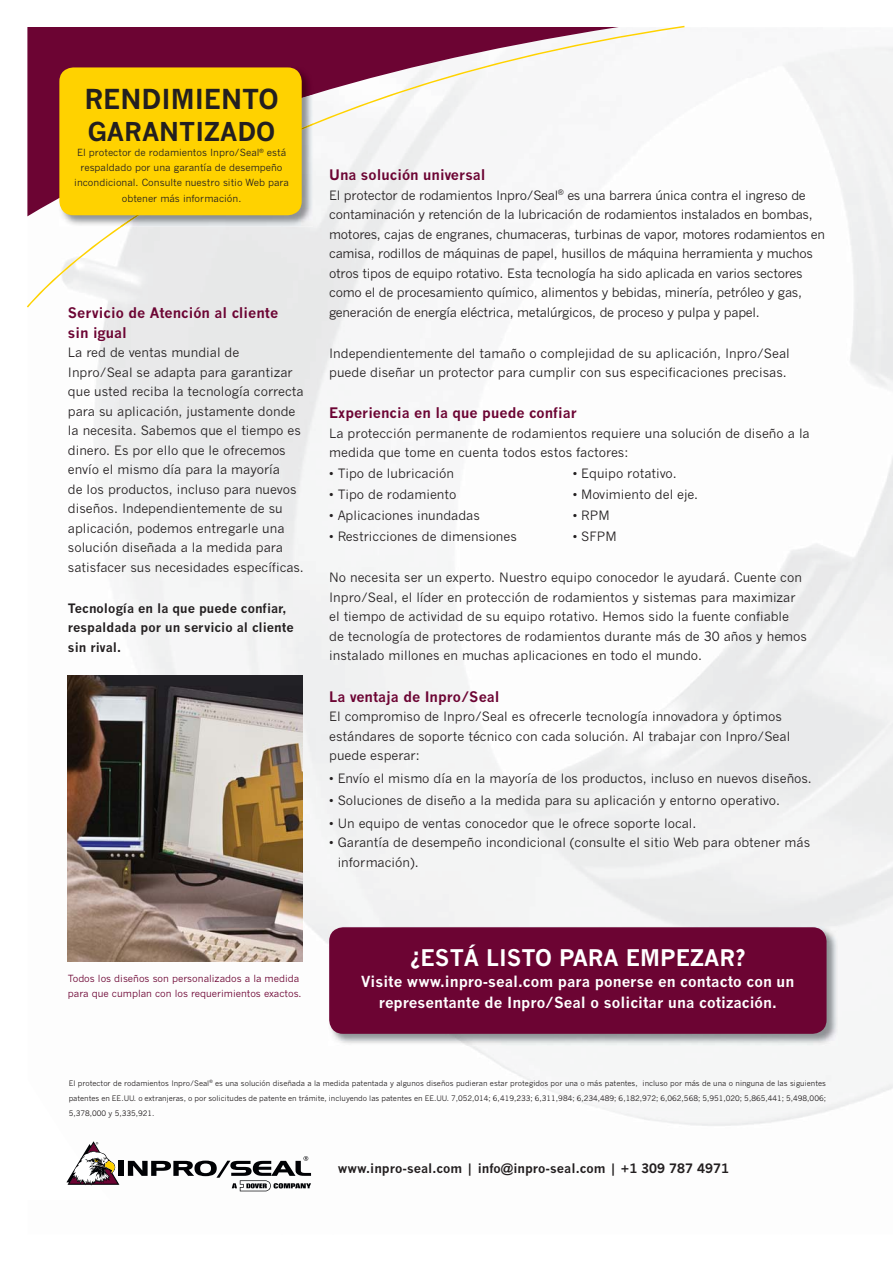
<style>
.page{position:relative;width:893px;height:1263px;background:#fff}
.page>*{position:absolute;margin:0;border:0;box-sizing:border-box;transform-origin:0 0}
.t1{font:700 27px "News Gothic";color:#231f20}
.t2{font:700 25.5px "News Gothic";color:#231f20}
.t3{font:700 22.5px "News Gothic";color:#fff}
.t4{font:700 15px/21px "News Gothic";color:#fff;text-align:center}
.t5{font:700 14.25px/19.5px "News Gothic";color:#6c0433}
.t6{font:12.75px/19.5px "News Gothic";color:#231f20}
.t7{font:12.75px/19.5px "News Gothic";letter-spacing:-.02em;color:#231f20}
.t8{font:700 12.75px/19.5px "News Gothic";color:#231f20}
.t9{font:9.75px/15.1px "News Gothic";color:#231f20;text-align:center}
.t10{font:9.75px/15px "News Gothic";color:#6c0433}
.t11{font:7.5px/15px "News Gothic";color:#231f20;text-align:justify}
</style>
<div class="page">
<img style="left:282px;top:79px;width:611px;height:883px">
<img style="left:28px;top:307px;width:254px;height:885px">
<svg style="left:27px;top:26px;width:658px;height:281px;fill:#f6f6f7"></svg>
<img style="left:59px;top:205px;width:61px;height:22px">
<img style="left:59px;top:67px;width:254px;height:56px">
<img style="left:120px;top:123px;width:193px;height:104px">
<div style="left:59px;top:67px;width:243px;height:148px;background:#ffd200;border-radius:14px"></div>
<img style="left:329px;top:926px;width:509px;height:119px">
<div style="left:329px;top:927px;width:497px;height:107px;background:#6c0433;border-radius:14px"></div>
<div style="left:119px;top:1161px;width:5px;height:15px;background:#010205"></div>
<svg style="left:28px;top:1075px;width:91px;height:117px"></svg>
<svg style="left:128px;top:1156px;width:183px;height:35px"></svg>
<img style="left:68px;top:675px;width:234px;height:287px">
<h1 class="t1" style="left:84px;top:89px;width:196px">RENDIMIENTO</h1>
<h2 class="t2" style="left:88px;top:122px;width:189px">GARANTIZADO</h2>
<p class="t9" style="left:74px;top:145px;width:216px">El protector de rodamientos Inpro/Seal<sup>®</sup> está respaldado por una garantía de desempeño incondicional. Consulte nuestro sitio Web para obtener más información.</p>
<p class="t5" style="left:68px;top:304px;width:212px">Servicio de Atención al cliente sin igual</p>
<p class="t6" style="left:68px;top:343px;width:238px">La red de ventas mundial de Inpro/Seal se adapta para garantizar que usted reciba la tecnología correcta para su aplicación, justamente donde la necesita. Sabemos que el tiempo es dinero. Es por ello que le ofrecemos envío el mismo día para la mayoría<br>de los productos, incluso para nuevos diseños. Independientemente de su aplicación, podemos entregarle una solución diseñada a la medida para satisfacer sus necesidades específicas.</p>
<p class="t8" style="left:68px;top:599px;width:227px">Tecnología en la que puede confiar, respaldada por un servicio al cliente sin rival.</p>
<p class="t5" style="left:329px;top:166px;width:158px">Una solución universal</p>
<p class="t7" style="left:329px;top:185px;width:497px">El protector de rodamientos Inpro/Seal<sup>®</sup> es una barrera única contra el ingreso de contaminación y retención de la lubricación de rodamientos instalados en bombas, motores, cajas de engranes, chumaceras, turbinas de vapor, motores rodamientos en camisa, rodillos de máquinas de papel, husillos de máquina herramienta y muchos otros tipos de equipo rotativo. Esta tecnología ha sido aplicada en varios sectores como el de procesamiento químico, alimentos y bebidas, minería, petróleo y gas, generación de energía eléctrica, metalúrgicos, de proceso y pulpa y papel.</p>
<p class="t6" style="left:329px;top:343px;width:462px">Independientemente del tamaño o complejidad de su aplicación, Inpro/Seal puede diseñar un protector para cumplir con sus especificaciones precisas.</p>
<p class="t5" style="left:329px;top:405px;width:249px">Experiencia en la que puede confiar</p>
<p class="t6" style="left:329px;top:424px;width:482px">La protección permanente de rodamientos requiere una solución de diseño a la medida que tome en cuenta todos estos factores:</p>
<p class="t6" style="left:329px;top:464px;width:126px">• Tipo de lubricación</p>
<p class="t6" style="left:329px;top:485px;width:129px">• Tipo de rodamiento</p>
<p class="t6" style="left:329px;top:506px;width:152px">• Aplicaciones inundadas</p>
<p class="t6" style="left:329px;top:527px;width:189px">• Restricciones de dimensiones</p>
<p class="t6" style="left:329px;top:568px;width:479px">No necesita ser un experto. Nuestro equipo conocedor le ayudará. Cuente con Inpro/Seal, el líder en protección de rodamientos y sistemas para maximizar el tiempo de actividad de su equipo rotativo. Hemos sido la fuente confiable<br>de tecnología de protectores de rodamientos durante más de 30 años y hemos instalado millones en muchas aplicaciones en todo el mundo.</p>
<p class="t5" style="left:329px;top:688px;width:172px">La ventaja de Inpro/Seal</p>
<p class="t6" style="left:329px;top:707px;width:463px">El compromiso de Inpro/Seal es ofrecerle tecnología innovadora y óptimos estándares de soporte técnico con cada solución. Al trabajar con Inpro/Seal puede esperar:</p>
<p class="t6" style="left:329px;top:768px;width:484px">• Envío el mismo día en la mayoría de los productos, incluso en nuevos diseños.</p>
<p class="t6" style="left:329px;top:791px;width:452px">• Soluciones de diseño a la medida para su aplicación y entorno operativo.</p>
<p class="t6" style="left:329px;top:813px;width:369px">• Un equipo de ventas conocedor que le ofrece soporte local.</p>
<p class="t6" style="left:338px;top:833px;width:474px;text-indent:-8px">• Garantía de desempeño incondicional (consulte el sitio Web para obtener más información).</p>
<p class="t6" style="left:573px;top:464px;width:106px">• Equipo rotativo.</p>
<p class="t6" style="left:573px;top:485px;width:127px">• Movimiento del eje.</p>
<p class="t6" style="left:573px;top:506px;width:39px">• RPM</p>
<p class="t6" style="left:573px;top:527px;width:45px">• SFPM</p>
<p class="t10" style="left:68px;top:971px;width:235px">Todos los diseños son personalizados a la medida para que cumplan con los requerimientos exactos.</p>
<h3 class="t3" style="left:410px;top:949px;width:337px">¿ESTÁ LISTO PARA EMPEZAR?</h3>
<p class="t4" style="left:361px;top:972px;width:435px">Visite www.inpro-seal.com para ponerse en contacto con un representante de Inpro/Seal o solicitar una cotización.</p>
<p class="t11" style="left:69px;top:1075px;width:759px">El protector de rodamientos Inpro/Seal<sup>®</sup> es una solución diseñada a la medida patentada y algunos diseños pudieran estar protegidos por una o más patentes, incluso por más de una o ninguna de las siguientes patentes en EE.UU. o extranjeras, o por solicitudes de patente en trámite, incluyendo las patentes en EE.UU. 7,052,014; 6,419,233; 6,311,984; 6,234,489; 6,182,972; 6,062,568; 5,951,020; 5,865,441; 5,498,006; 5,378,000 y 5,335,921.</p>
<p class="t8" style="left:338px;top:1160px;width:393px">www.inpro-seal.com | info@inpro-seal.com | +1 309 787 4971</p>
</div>
